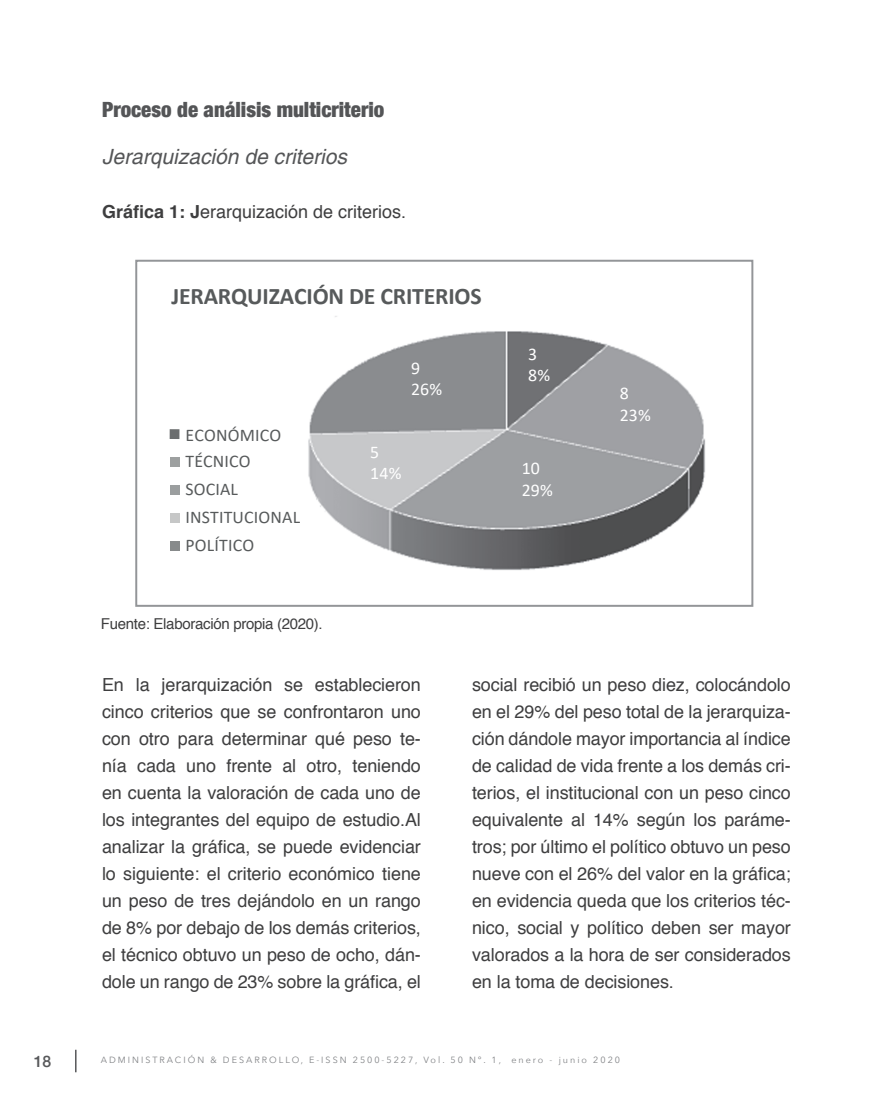
<style>
.page{position:relative;width:893px;height:1106px;background:#fff}
.page>*{position:absolute;margin:0;border:0;box-sizing:border-box;transform-origin:0 0}
.t1{font:700 23.7px "Calibri";letter-spacing:-.01em;color:#575a5b}
.TITULO{font:900 condensed 21px "Helvetica Neue LT Com";color:#545557}
.TITULO-2{font:italic 21px "Helvetica";color:#545557}
.párrafo_despues_T{font:18px/27px "Helvetica";letter-spacing:-.005em;color:#3e3e3f;text-align:justify}
.Título_Tabla_Figura{font:18px "Helvetica";color:#3e3e3f}
.t2{font:17.85px/28px "Calibri";letter-spacing:.01em;color:#575a5b}
.t3{font:17.85px/21.5px "Calibri";letter-spacing:.01em;color:#fff}
.t4{font:500 15.75px "Helvetica Neue LT Com";color:#57585a}
.Texto_fuente{font:15px "Helvetica";letter-spacing:-.02em;color:#3e3e3f}
.t5{font:9px "Avenir Next";letter-spacing:.22em;color:#808285}
.s1{font-weight:700}
</style>
<div class="page">
<hr style="left:75px;top:1049px;width:2px;height:23px;background:#57585a">
<div style="left:170px;top:457px;width:9px;height:10px;background:#9da0a0"></div>
<div style="left:170px;top:485px;width:9px;height:10px;background:#9b9e9f"></div>
<div style="left:170px;top:513px;width:9px;height:10px;background:#c6c7c7"></div>
<div style="left:170px;top:541px;width:9px;height:10px;background:#878a8b"></div>
<div style="left:170px;top:429px;width:9px;height:10px;background:#6b6e6f"></div>
<div style="left:135px;top:260px;width:618px;height:347px;border:2px solid #939598"></div>
<img style="left:308px;top:316px;width:398px;height:254px">
<p class="TITULO" style="left:102px;top:97px;width:284px">Proceso de análisis multicriterio</p>
<p class="TITULO-2" style="left:102px;top:144px;width:247px">Jerarquización de criterios</p>
<p class="Título_Tabla_Figura" style="left:102px;top:197px;width:306px"><span class="s1">Gráfica 1: J</span>erarquización de criterios.</p>
<p class="t1" style="left:171px;top:280px;width:312px">JERARQUIZACIÓN DE CRITERIOS</p>
<p class="t2" style="left:185px;top:420px;width:97px">ECONÓMICO</p>
<p class="t2" style="left:185px;top:446px;width:116px">TÉCNICO<br>SOCIAL<br>INSTITUCIONAL<br>POLÍTICO</p>
<p class="Texto_fuente" style="left:101px;top:612px;width:223px">Fuente: Elaboración propia (2020).</p>
<p class="t3" style="left:411px;top:357px;width:33px">9<br>26%</p>
<p class="t3" style="left:370px;top:462px;width:33px">14%</p>
<p class="t3" style="left:528px;top:343px;width:23px">3<br>8%</p>
<p class="t3" style="left:522px;top:457px;width:33px">10<br>29%</p>
<p class="t3" style="left:620px;top:382px;width:33px">8<br>23%</p>
<p class="párrafo_despues_T" style="left:102px;top:671px;width:320px">En la jerarquización se establecieron cinco criterios que se confrontaron uno con otro para determinar qué peso te&shy;nía cada uno frente al otro, teniendo en cuenta la valoración de cada uno de los integrantes del equipo de estudio.Al analizar la gráfica, se puede evidenciar lo siguiente: el criterio económico tiene un peso de tres dejándolo en un rango de 8% por debajo de los demás criterios, el técnico obtuvo un peso de ocho, dán&shy;dole un rango de 23% sobre la gráfica, el</p>
<p class="párrafo_despues_T" style="left:472px;top:671px;width:320px">social recibió un peso diez, colocándolo en el 29% del peso total de la jerarquiza&shy;ción dándole mayor importancia al índice de calidad de vida frente a los demás cri&shy;terios, el institucional con un peso cinco equivalente al 14% según los paráme&shy;tros; por último el político obtuvo un peso nueve con el 26% del valor en la gráfica; en evidencia queda que los criterios téc&shy;nico, social y político deben ser mayor valorados a la hora de ser considerados en la toma de decisiones.</p>
<p class="t4" style="left:34px;top:1051px;width:19px">18</p>
<p class="t5" style="left:101px;top:1051px;width:521px">ADMINISTRACIÓN &amp; DESARROLLO, E-ISSN 2500-5227, Vol. 50 Nº. 1, enero - junio 2020</p>
</div>
